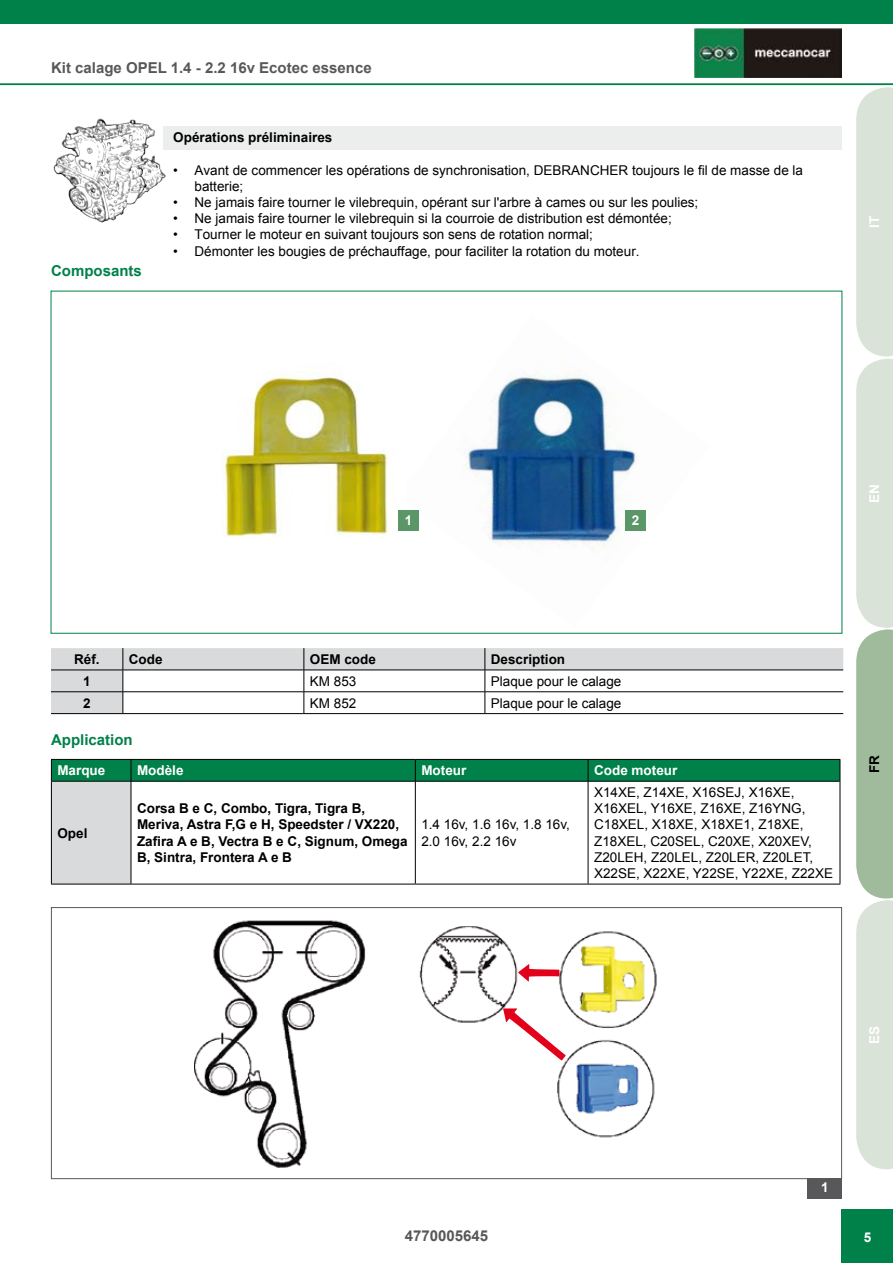
<style>
.page{position:relative;width:893px;height:1263px;background:#fff}
.page>*{position:absolute;margin:0;border:0;box-sizing:border-box;transform-origin:0 0}
.t1{font:700 15px "Arial";color:#58585a}
.t2{font:700 15px "Arial";color:#00814a}
.t3{font:13.5px/16.2px "Arial";color:#000}
.t4{font:700 13.5px/16.2px "Arial";color:#000}
.t5{font:700 13.5px "Arial";color:#fff}
</style>
<div class="page">
<div style="left:0;top:0;width:893px;height:24px;background:#00814a"></div>
<hr style="left:0;top:84px;width:893px;height:1px;background:#00814a">
<img style="left:695px;top:29px;width:146px;height:49px">
<svg style="left:854px;top:85px;width:39px;height:1085px;background:#d0dccd"></svg>
<div style="left:842px;top:1210px;width:51px;height:53px;background:#00814a"></div>
<div style="left:164px;top:126px;width:678px;height:23px;background:#eceded"></div>
<img style="left:53px;top:118px;width:115px;height:105px">
<div style="left:51px;top:781px;width:80px;height:103px;background:#d9dadb"></div>
<hr style="left:52px;top:781px;width:79px;height:1px;background:#000">
<hr style="left:131px;top:781px;width:284px;height:1px;background:#000">
<hr style="left:131px;top:781px;width:1px;height:103px;background:#000">
<hr style="left:415px;top:781px;width:173px;height:1px;background:#000">
<hr style="left:415px;top:781px;width:1px;height:103px;background:#000">
<hr style="left:588px;top:781px;width:252px;height:1px;background:#000">
<hr style="left:588px;top:781px;width:1px;height:103px;background:#000">
<hr style="left:51px;top:781px;width:1px;height:103px;background:#000">
<hr style="left:840px;top:781px;width:1px;height:103px;background:#000">
<hr style="left:51px;top:884px;width:80px;height:1px;background:#000">
<hr style="left:131px;top:884px;width:284px;height:1px;background:#000">
<hr style="left:415px;top:884px;width:173px;height:1px;background:#000">
<hr style="left:588px;top:884px;width:252px;height:1px;background:#000">
<svg style="left:51px;top:759px;width:790px;height:22px;background:#007945"></svg>
<img style="left:195px;top:920px;width:462px;height:248px">
<svg style="left:51px;top:648px;width:792px;height:65px"></svg>
<hr style="left:51px;top:670px;width:72px;height:1px;background:#000">
<hr style="left:123px;top:670px;width:181px;height:1px;background:#000">
<hr style="left:304px;top:670px;width:181px;height:1px;background:#000">
<hr style="left:485px;top:670px;width:358px;height:1px;background:#000">
<hr style="left:51px;top:691px;width:72px;height:1px;background:#000">
<hr style="left:123px;top:691px;width:181px;height:1px;background:#000">
<svg style="left:123px;top:648px;width:1px;height:65px"></svg>
<hr style="left:304px;top:691px;width:181px;height:1px;background:#000">
<svg style="left:304px;top:648px;width:1px;height:65px"></svg>
<hr style="left:485px;top:691px;width:358px;height:1px;background:#000">
<svg style="left:485px;top:648px;width:1px;height:65px"></svg>
<hr style="left:51px;top:713px;width:72px;height:1px;background:#000">
<hr style="left:123px;top:713px;width:181px;height:1px;background:#000">
<hr style="left:304px;top:713px;width:181px;height:1px;background:#000">
<hr style="left:485px;top:713px;width:358px;height:1px;background:#000">
<div style="left:808px;top:1178px;width:34px;height:21px;background:#58585a"></div>
<svg style="left:503px;top:1008px;width:63px;height:52px"></svg>
<svg style="left:518px;top:964px;width:41px;height:18px"></svg>
<img style="left:458px;top:372px;width:181px;height:177px">
<img style="left:221px;top:375px;width:169px;height:162px">
<div style="left:398px;top:510px;width:21px;height:21px;background:#5a9667"></div>
<div style="left:625px;top:510px;width:21px;height:21px;background:#5a9667"></div>
<p class="t1" style="left:51px;top:58px;width:322px">Kit calage opel 1.4 - 2.2 16v Ecotec essence</p>
<p class="t2" style="left:51px;top:261px;width:92px">Composants</p>
<p class="t4" style="left:173px;top:130px;width:161px">Opérations préliminaires</p>
<p class="t3" style="left:195px;top:162px;width:610px;text-indent:-21px">• Avant de commencer les opérations de synchronisation, DEBRANCHER toujours le fil de masse de la batterie;</p>
<p class="t3" style="left:173px;top:194px;width:527px">• Ne jamais faire tourner le vilebrequin, opérant sur l'arbre à cames ou sur les poulies;</p>
<p class="t3" style="left:173px;top:211px;width:500px">• Ne jamais faire tourner le vilebrequin si la courroie de distribution est démontée;</p>
<p class="t3" style="left:173px;top:227px;width:421px">• Tourner le moteur en suivant toujours son sens de rotation normal;</p>
<p class="t3" style="left:173px;top:243px;width:468px">• Démonter les bougies de préchauffage, pour faciliter la rotation du moteur.</p>
<p class="t5" style="left:865px;top:228px;width:14px;rotate:-90deg">IT</p>
<p class="t5" style="left:405px;top:511px;width:9px">1</p>
<p class="t5" style="left:632px;top:511px;width:9px">2</p>
<p class="t5" style="left:865px;top:503px;width:20px;rotate:-90deg">EN</p>
<p class="t4" style="left:74px;top:651px;width:27px">Réf.</p>
<p class="t4" style="left:129px;top:651px;width:35px">Code</p>
<p class="t4" style="left:310px;top:651px;width:68px">OEM code</p>
<p class="t4" style="left:491px;top:651px;width:76px">Description</p>
<p class="t4" style="left:83px;top:673px;width:9px">1</p>
<p class="t3" style="left:310px;top:673px;width:48px">KM 853</p>
<p class="t3" style="left:491px;top:673px;width:132px">Plaque pour le calage</p>
<p class="t4" style="left:83px;top:695px;width:9px">2</p>
<p class="t3" style="left:310px;top:695px;width:48px">KM 852</p>
<p class="t3" style="left:491px;top:695px;width:132px">Plaque pour le calage</p>
<p class="t2" style="left:51px;top:730px;width:83px">Application</p>
<p class="t5" style="left:57px;top:762px;width:50px">Marque</p>
<p class="t5" style="left:137px;top:762px;width:48px">Modèle</p>
<p class="t5" style="left:421px;top:762px;width:46px">Moteur</p>
<p class="t5" style="left:594px;top:762px;width:85px">Code moteur</p>
<p class="t4" style="left:57px;top:825px;width:32px">Opel</p>
<p class="t4" style="left:137px;top:801px;width:272px">Corsa B e C, Combo, Tigra, Tigra B, Meriva, Astra F,G e H, Speedster / VX220, Zafira A e B, Vectra B e C, Signum, Omega B, Sintra, Frontera A e B</p>
<p class="t3" style="left:421px;top:817px;width:150px">1.4 16v, 1.6 16v, 1.8 16v,<br>2.0 16v, 2.2 16v</p>
<p class="t3" style="left:594px;top:784px;width:240px">X14XE, Z14XE, X16SEJ, X16XE,<br>X16XEL, Y16XE, Z16XE, Z16YNG,<br>C18XEL, X18XE, X18XE1, Z18XE,<br>Z18XEL, C20SEL, C20XE, X20XEV,<br>Z20LEH, Z20LEL, Z20LER, Z20LET,<br>X22SE, X22XE, Y22SE, Y22XE, Z22XE</p>
<p class="t4" style="left:867px;top:773px;width:19px;rotate:-90deg">FR</p>
<p class="t5" style="left:865px;top:1044px;width:20px;rotate:-90deg">ES</p>
<p class="t5" style="left:821px;top:1179px;width:9px">1</p>
<p class="t1" style="left:405px;top:1225px;width:85px">4770005645</p>
<p class="t5" style="left:864px;top:1229px;width:9px">5</p>
</div>
